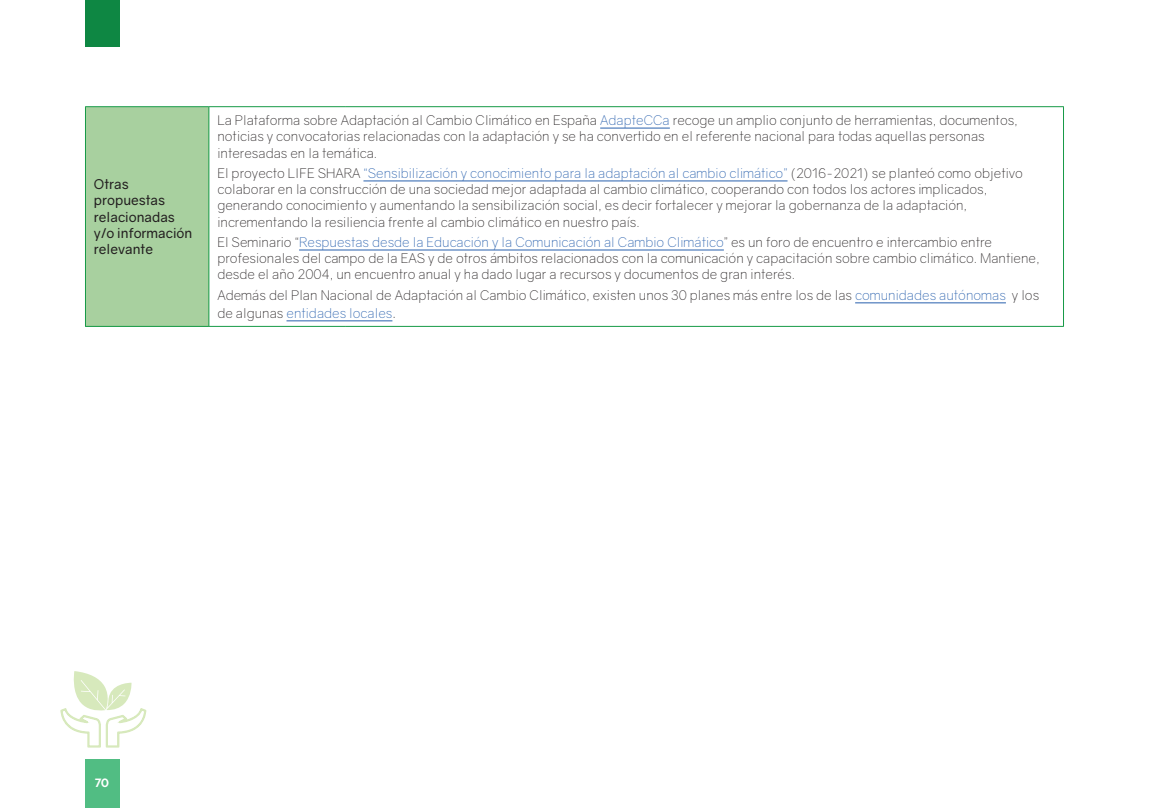
<style>
.page{position:relative;width:1149px;height:808px;background:#fff}
.page>*{position:absolute;margin:0;border:0;box-sizing:border-box;transform-origin:0 0}
.t1{font:300 13.5px/16.2px "Gravity";color:#231f20}
.t2{font:13.5px/16.2px "Gravity";color:#231f20}
.t3{font:500 10.5px "Keep Calm";color:#fff}
.s1{color:#2860ad}
.s2{font-size:15px}
</style>
<div class="page">
<div style="left:85px;top:759px;width:34px;height:49px;background:#51bd83"></div>
<div style="left:85px;top:0;width:34px;height:47px;background:#0e8743"></div>
<div style="left:85px;top:107px;width:124px;height:219px;background:#a8d09f"></div>
<hr style="left:85px;top:106px;width:124px;height:1px;background:#179a47">
<hr style="left:85px;top:107px;width:1px;height:219px;background:#179a47">
<hr style="left:209px;top:106px;width:136px;height:1px;background:#179a47">
<hr style="left:208px;top:107px;width:1px;height:219px;background:#179a47">
<hr style="left:345px;top:106px;width:718px;height:1px;background:#179a47">
<hr style="left:1062px;top:107px;width:1px;height:219px;background:#179a47">
<hr style="left:85px;top:326px;width:124px;height:1px;background:#179a47">
<hr style="left:209px;top:326px;width:136px;height:1px;background:#179a47">
<hr style="left:345px;top:326px;width:718px;height:1px;background:#179a47">
<hr style="left:600px;top:128px;width:69px;height:1px;background:#2860ad">
<hr style="left:363px;top:181px;width:424px;height:1px;background:#2860ad">
<hr style="left:299px;top:250px;width:424px;height:1px;background:#2860ad">
<hr style="left:854px;top:303px;width:151px;height:1px;background:#2860ad">
<hr style="left:286px;top:321px;width:106px;height:1px;background:#2860ad">
<svg style="left:60px;top:671px;width:87px;height:77px"></svg>
<p class="t2" style="left:94px;top:176px;width:100px">Otras propuestas relacionadas y/o información relevante</p>
<p class="t1" style="left:217px;top:112px;width:801px">La Plataforma sobre Adaptación al Cambio Climático en España <span class="s1">AdapteCCa</span> recoge un amplio conjunto de herramientas, documentos, noticias y convocatorias relacionadas con la adaptación y se ha convertido en el referente nacional para todas aquellas personas interesadas en la temática.</p>
<p class="t1" style="left:217px;top:165px;width:806px">El proyecto LIFE SHARA <span class="s1">“Sensibilización y conocimiento para la adaptación al cambio climático”</span> (2016-2021) se planteó como objetivo colaborar en la construcción de una sociedad mejor adaptada al cambio climático, cooperando con todos los actores implicados, generando conocimiento y aumentando la sensibilización social, es decir fortalecer y mejorar la gobernanza de la adaptación, incrementando la resiliencia frente al cambio climático en nuestro país.</p>
<p class="t1" style="left:217px;top:234px;width:823px">El Seminario “<span class="s1">Respuestas desde la Educación y la Comunicación al Cambio Climático</span>” es un foro de encuentro e intercambio entre profesionales del campo de la EAS y de otros ámbitos relacionados con la comunicación y capacitación sobre cambio climático. Mantiene, desde el año 2004, un encuentro anual y ha dado lugar a recursos y documentos de gran interés.</p>
<p class="t1" style="left:217px;top:286px;width:823px;line-height:18px">Además del Plan Nacional de Adaptación al Cambio Climático, existen unos 30 planes más entre los de las <span class="s1">comunidades autónomas</span> y los de algunas <span class="s1">entidades locales</span><span class="s2">.</span></p>
<p class="t3" style="left:95px;top:774px;width:16px">70</p>
</div>
